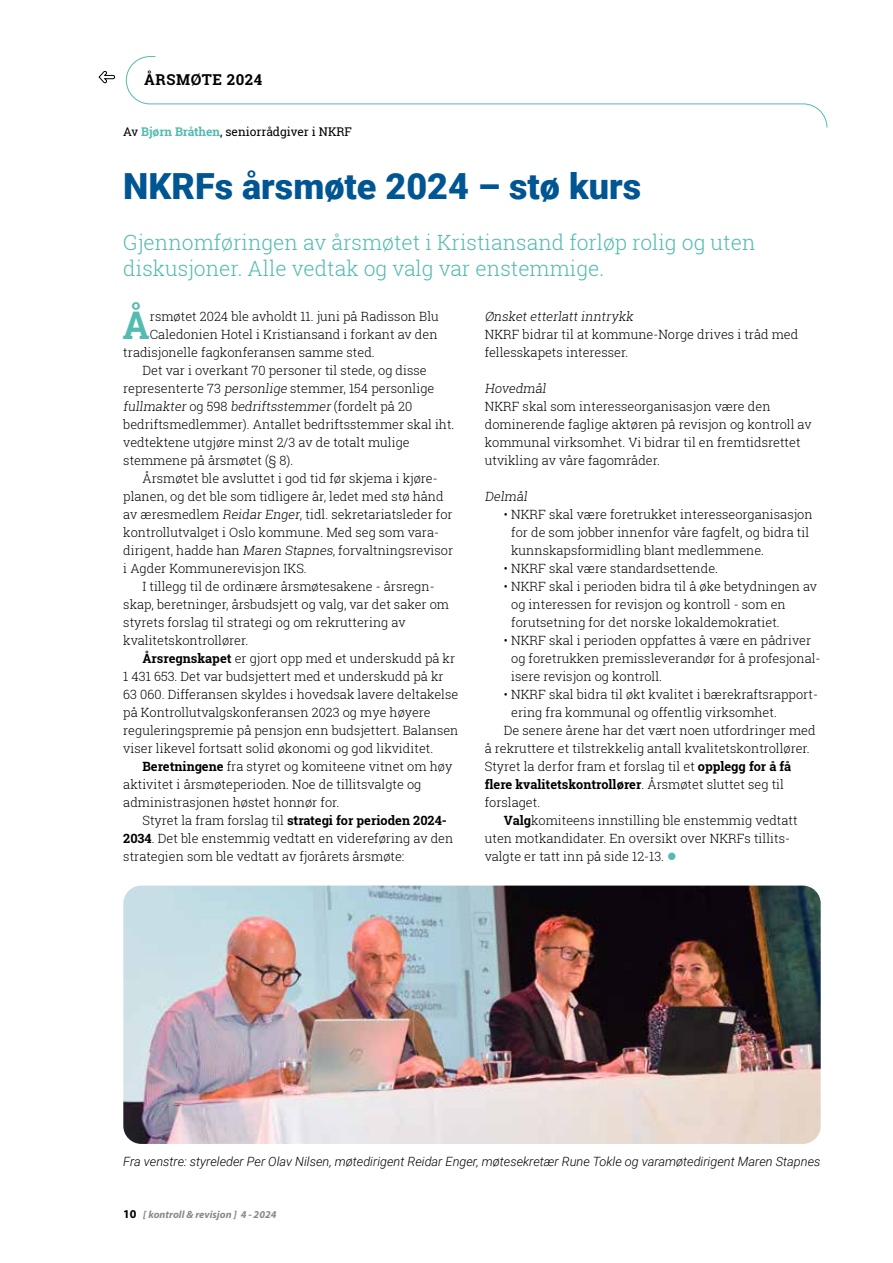
<style>
.page{position:relative;width:893px;height:1263px;background:#fff}
.page>*{position:absolute;margin:0;border:0;box-sizing:border-box;transform-origin:0 0}
.t1{font:700 38.1px "Roboto Slab";color:#53bbb0}
.t2{font:900 36px "Roboto";color:#005593}
.t3{font:300 21px/25.5px "Roboto Slab";color:#53bbb0}
.t4{font:700 15px "Roboto Slab";letter-spacing:.04em;color:#000}
.t5{font:300 12.75px/18px "Roboto Slab";color:#000}
.t6{font:italic 300 12.75px "Roboto";color:#000}
.t7{font:700 12.75px "Roboto Slab";color:#000}
.t8{font:12px "Roboto Slab";color:#000}
.t9{font:italic 700 10.5px "Myriad Pro";color:#878988}
.s1{font-weight:700;color:#53bbb0}
.s2{font-weight:700}
.s3{font-weight:300}
.s4{color:#53bbb0}
.s5{font-style:normal;font-size:12px;color:#000}
</style>
<div class="page">
<svg style="left:126px;top:56px;width:702px;height:72px"></svg>
<img style="left:123px;top:885px;width:698px;height:259px">
<p class="t4" style="left:144px;top:69px;width:120px">ÅRSMØTE 2024</p>
<p class="t8" style="left:123px;top:124px;width:230px">Av <span class="s1">Bjørn Bråthen</span>, seniorrådgiver i NKRF</p>
<h2 class="t2" style="left:123px;top:161px;width:519px">NKRFs årsmøte 2024 – stø kurs</h2>
<h3 class="t3" style="left:123px;top:230px;width:634px">Gjennomføringen av årsmøtet i Kristiansand forløp rolig og uten diskusjoner. Alle vedtak og valg var enstemmige.</h3>
<h1 class="t1" style="left:123px;top:299px;width:29px">Å</h1>
<p class="t5" style="left:150px;top:307px;width:290px">rsmøtet 2024 ble avholdt 11. juni på Radisson Blu</p>
<p class="t5" style="left:150px;top:325px;width:289px">Caledonien Hotel i Kristiansand i forkant av den</p>
<p class="t5" style="left:123px;top:343px;width:253px">tradisjonelle fagkonferansen samme sted.</p>
<p class="t5" style="left:142px;top:361px;width:286px">Det var i overkant 70 personer til stede, og disse</p>
<p class="t5" style="left:123px;top:379px;width:313px">representerte 73 personlige stemmer, 154 personlige</p>
<p class="t5" style="left:123px;top:397px;width:290px">fullmakter o g 5 9 8 bedriftsstemmer ( f o r d e l t p å 2 0</p>
<p class="t5" style="left:123px;top:415px;width:333px">bedriftsmedlemmer). Antallet bedriftsstemmer skal iht.</p>
<p class="t5" style="left:123px;top:433px;width:288px">vedtektene utgjøre minst 2/3 av de totalt mulige</p>
<p class="t5" style="left:123px;top:451px;width:172px">stemmene på årsmøtet (§ 8).</p>
<p class="t5" style="left:142px;top:469px;width:297px">Årsmøtet ble avsluttet i god tid før skjema i kjøre-</p>
<p class="t5" style="left:123px;top:487px;width:322px">planen, og det ble som tidligere år, ledet med stø hånd</p>
<p class="t5" style="left:123px;top:505px;width:331px">av æresmedlem Reidar Enger, tidl. sekretariatsleder for</p>
<p class="t5" style="left:123px;top:523px;width:317px">kontrollutvalget i Oslo kommune. Med seg som vara-</p>
<p class="t5" style="left:123px;top:541px;width:331px">dirigent, hadde han Maren Stapnes, forvaltningsrevisor</p>
<p class="t5" style="left:123px;top:559px;width:185px">i Agder Kommunerevisjon IKS.</p>
<p class="t5" style="left:142px;top:577px;width:294px">I tillegg til de ordinære årsmøtesakene - årsregn-</p>
<p class="t5" style="left:123px;top:595px;width:327px">skap, beretninger, årsbudsjett og valg, var det saker om</p>
<p class="t5" style="left:123px;top:613px;width:284px">styrets forslag til strategi og om rekruttering av</p>
<p class="t5" style="left:123px;top:631px;width:127px">kvalitetskontrollører.</p>
<p class="t5" style="left:142px;top:649px;width:314px"><span class="s2">Årsregnskapet</span> er gjort opp med et underskudd på kr</p>
<p class="t5" style="left:123px;top:667px;width:322px">1 431 653. Det var budsjettert med et underskudd på kr</p>
<p class="t5" style="left:123px;top:685px;width:336px">63 060. Differansen skyldes i hovedsak lavere deltakelse</p>
<p class="t5" style="left:123px;top:703px;width:309px">på Kontrollutvalgskonferansen 2023 og mye høyere</p>
<p class="t5" style="left:123px;top:721px;width:337px">reguleringspremie på pensjon enn budsjettert. Balansen</p>
<p class="t5" style="left:123px;top:739px;width:312px">viser likevel fortsatt solid økonomi og god likviditet.</p>
<p class="t5" style="left:142px;top:757px;width:311px"><span class="s2">Beretningene</span> fra styret og komiteene vitnet om høy</p>
<p class="t5" style="left:123px;top:775px;width:300px">aktivitet i årsmøteperioden. Noe de tillitsvalgte og</p>
<p class="t5" style="left:123px;top:793px;width:218px">administrasjonen høstet honnør for.</p>
<p class="t7" style="left:142px;top:812px;width:306px"><span class="s3">Styret la fram forslag til</span> strategi for perioden 2024-</p>
<p class="t5" style="left:123px;top:829px;width:331px"><span class="s2">2034</span>. Det ble enstemmig vedtatt en videreføring av den</p>
<p class="t5" style="left:123px;top:847px;width:283px">strategien som ble vedtatt av fjorårets årsmøte:</p>
<p class="t5" style="left:485px;top:307px;width:315px">Ønsket etterlatt inntrykk<br>NKRF bidrar til at kommune-Norge drives i tråd med fellesskapets interesser.</p>
<p class="t5" style="left:485px;top:379px;width:328px">Hovedmål<br>NKRF skal som interesseorganisasjon være den dominerende faglige aktøren på revisjon og kontroll av kommunal virksomhet. Vi bidrar til en fremtidsrettet utvikling av våre fagområder.</p>
<p class="t5" style="left:485px;top:487px;width:46px">Delmål</p>
<p class="t5" style="left:511px;top:505px;width:303px;text-indent:-7px">• NKRF skal være foretrukket interesseorganisasjon for de som jobber innenfor våre fagfelt, og bidra til kunnskapsformidling blant medlemmene.</p>
<p class="t5" style="left:504px;top:559px;width:216px">• NKRF skal være standardsettende.</p>
<p class="t5" style="left:511px;top:577px;width:307px;text-indent:-7px">• NKRF skal i perioden bidra til å øke betydningen av og interessen for revisjon og kontroll - som en forutsetning for det norske lokaldemokratiet.</p>
<p class="t5" style="left:511px;top:631px;width:311px;text-indent:-7px">• NKRF skal i perioden oppfattes å være en pådriver og foretrukken premissleverandør for å profesjonal&shy;isere revisjon og kontroll.</p>
<p class="t5" style="left:504px;top:685px;width:316px">• NKRF skal bidra til økt kvalitet i bærekraftsrapport-</p>
<p class="t5" style="left:511px;top:703px;width:267px">ering fra kommunal og offentlig virksomhet.</p>
<p class="t5" style="left:504px;top:721px;width:313px">De senere årene har det vært noen utfordringer med</p>
<p class="t5" style="left:485px;top:739px;width:327px">å rekruttere et tilstrekkelig antall kvalitetskontrollører.</p>
<p class="t5" style="left:485px;top:757px;width:308px">Styret la derfor fram et forslag til et <span class="s2">opplegg for å få</span></p>
<p class="t7" style="left:485px;top:776px;width:301px">flere kvalitetskontrollører<span class="s3">. Årsmøtet sluttet seg til</span></p>
<p class="t5" style="left:485px;top:793px;width:57px">forslaget.</p>
<p class="t5" style="left:504px;top:811px;width:295px"><span class="s2">Valg</span>komiteens innstilling ble enstemmig vedtatt</p>
<p class="t5" style="left:485px;top:829px;width:307px">uten motkandidater. En oversikt over NKRFs tillits-</p>
<p class="t5" style="left:485px;top:847px;width:194px">valgte er tatt inn på side 12-13. <span class="s4">●</span></p>
<p class="t6" style="left:123px;top:1152px;width:699px">Fra venstre: styreleder Per Olav Nilsen, møtedirigent Reidar Enger, møtesekretær Rune Tokle og varamøtedirigent Maren Stapnes</p>
<p class="t9" style="left:123px;top:1208px;width:155px"><span class="s5">10</span> [ kontroll &amp; revisjon ] 4 - 2024</p>
</div>
